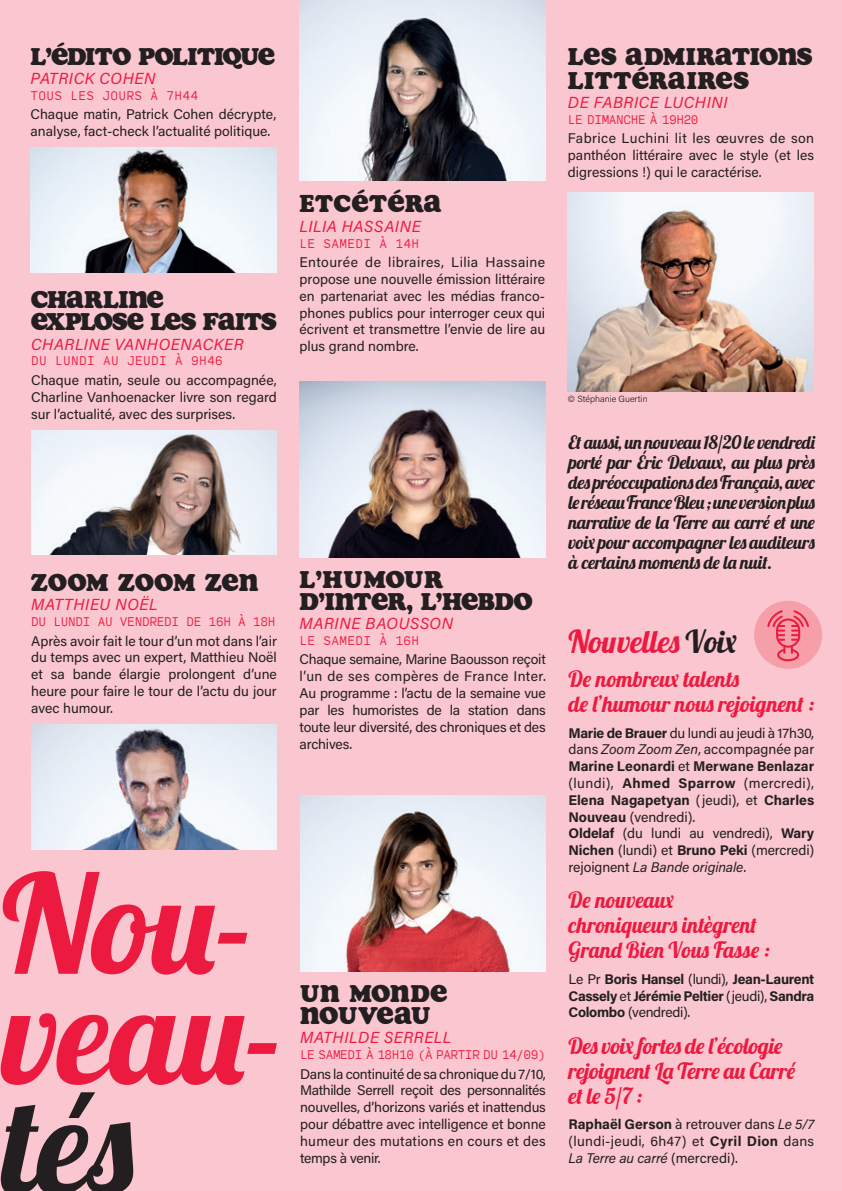
<style>
.page{position:relative;width:842px;height:1191px;background:#fac6cf}
.page>*{position:absolute;margin:0;border:0;box-sizing:border-box;transform-origin:0 0}
.t1{font:136.2px/110.2px "Lobster";color:#ed1a40}
.t2{font:136.2px "Lobster";color:#231f20}
.t3{font:31px "Lobster";letter-spacing:-.01em;color:#ed1a40}
.t4{font:26px/22px "Soap";letter-spacing:-.01em;color:#231f20}
.t5{font:26px/22px "Soap";letter-spacing:-.03em;color:#231f20}
.t6{font:26px "Soap";letter-spacing:-.04em;color:#231f20}
.t7{font:26px "Soap";letter-spacing:.015em;color:#231f20}
.t8{font:26px "Soap";letter-spacing:.02em;color:#231f20}
.t9{font:22px/25px "Lobster";color:#ed1a40}
.t10{font:18.2px/20px "Lobster";letter-spacing:-.01em;color:#231f20;text-align:justify}
.t11{font:italic 16px "Acumin Pro";letter-spacing:.04em;color:#ed1a40}
.t12{font:14px/16.8px "Acumin Pro";color:#231f20;text-align:justify}
.t13{font:700 14px/16.8px "Acumin Pro";letter-spacing:-.025em;color:#231f20;text-align:justify}
.t14{font:300 12px "Input Mono";letter-spacing:-.02em;color:#ed1a40}
.t15{font:300 12px "Input Mono";letter-spacing:.03em;color:#ed1a40}
.t16{font:300 9px "Acumin Pro";color:#231f20}
.s1{font-family:"Rooney";font-weight:900;font-size:25.4px}
.s2{color:#231f20}
.s3{font-weight:700}
.s4{font-style:italic}
.s5{font-weight:400}
</style>
<div class="page">
<img style="left:31px;top:430px;width:246px;height:125px">
<img style="left:31px;top:724px;width:246px;height:125px">
<img style="left:300px;top:0;width:245px;height:181px">
<img style="left:31px;top:147px;width:245px;height:125px">
<img style="left:300px;top:381px;width:246px;height:176px">
<img style="left:300px;top:795px;width:246px;height:176px">
<div style="left:754px;top:601px;width:68px;height:68px;background:#f69fa8;border-radius:50%"></div>
<svg style="left:767px;top:610px;width:42px;height:51px"></svg>
<img style="left:568px;top:193px;width:246px;height:198px">
<h3 class="t6" style="left:31px;top:40px;width:246px">L’ÉDITO POLITIQUE</h3>
<p class="t11" style="left:31px;top:67px;width:126px">PATRICK COHEN</p>
<p class="t15" style="left:31px;top:84px;width:169px">TOUS LES JOURS À 7H44</p>
<p class="t12" style="left:31px;top:105px;width:247px">Chaque matin, Patrick Cohen décrypte, analyse, fact-check l’actualité politique.</p>
<h3 class="t5" style="left:31px;top:288px;width:247px">CHARLINE<br>EXPLOSE LES FAITS</h3>
<p class="t11" style="left:31px;top:333px;width:214px">CHARLINE VANHOENACKER</p>
<p class="t15" style="left:31px;top:350px;width:193px">DU LUNDI AU JEUDI À 9H46</p>
<p class="t12" style="left:31px;top:371px;width:247px">Chaque matin, seule ou accompagnée, Charline Vanhoenacker livre son regard sur l’actualité, avec des surprises.</p>
<h3 class="t7" style="left:31px;top:566px;width:229px">ZOOM ZOOM ZEN</h3>
<p class="t11" style="left:31px;top:593px;width:128px">MATTHIEU NOËL</p>
<p class="t14" style="left:31px;top:611px;width:246px">DU LUNDI AU VENDREDI DE 16H À 18H</p>
<p class="t12" style="left:31px;top:632px;width:247px">Après avoir fait le tour d’un mot dans l’air du temps avec un expert, Matthieu Noël et sa bande élargie prolongent d’une heure pour faire le tour de l’actu du jour avec humour.</p>
<h1 class="t1" style="left:2px;top:884px;width:284px">Nou&shy;veau-</h1>
<h1 class="t2" style="left:2px;top:1058px;width:137px">tés</h1>
<h3 class="t8" style="left:300px;top:188px;width:144px"><span class="s1">E</span>TCÉTÉRA</h3>
<p class="t11" style="left:300px;top:215px;width:123px">LILIA HASSAINE</p>
<p class="t15" style="left:300px;top:232px;width:121px">LE SAMEDI À 14H</p>
<p class="t12" style="left:300px;top:253px;width:247px">Entourée de libraires, Lilia Hassaine propose une nouvelle émission littéraire en partenariat avec les médias franco&shy;phones publics pour interroger ceux qui écrivent et transmettre l’envie de lire au plus grand nombre.</p>
<h3 class="t4" style="left:300px;top:568px;width:234px">L’HUMOUR<br>D’INTER, L’HEBDO</h3>
<p class="t11" style="left:300px;top:612px;width:155px">MARINE BAOUSSON</p>
<p class="t15" style="left:300px;top:629px;width:121px">LE SAMEDI À 16H</p>
<p class="t12" style="left:300px;top:650px;width:248px">Chaque semaine, Marine Baousson reçoit l’un de ses compères de France Inter.<br>Au programme : l’actu de la semaine vue par les humoristes de la station dans toute leur diversité, des chroniques et des archives.</p>
<h3 class="t4" style="left:300px;top:982px;width:149px">UN MONDE<br>NOUVEAU</h3>
<p class="t11" style="left:300px;top:1026px;width:153px">MATHILDE SERRELL</p>
<p class="t14" style="left:300px;top:1043px;width:247px">LE SAMEDI À 18H10 (À PARTIR DU 14/09)</p>
<p class="t12" style="left:300px;top:1064px;width:247px">Dans la continuité de sa chronique du 7/10, Mathilde Serrell reçoit des personnalités nouvelles, d’horizons variés et inattendus pour débattre avec intelligence et bonne humeur des mutations en cours et des temps à venir.</p>
<h3 class="t4" style="left:568px;top:44px;width:246px;line-height:24px">LES ADMIRATIONS<br>LITTÉRAIRES</h3>
<p class="t11" style="left:568px;top:91px;width:161px">DE FABRICE LUCHINI</p>
<p class="t14" style="left:568px;top:108px;width:132px">LE DIMANCHE À 19H20</p>
<p class="t12" style="left:568px;top:129px;width:248px">Fabrice Luchini lit les œuvres de son panthéon littéraire avec le style (et les digressions !) qui le caractérise.</p>
<p class="t16" style="left:568px;top:392px;width:81px">© Stéphanie Guertin</p>
<p class="t10" style="left:568px;top:434px;width:249px">Et aussi, un nouveau 18/20 le vendredi porté par Éric Delvaux, au plus près des préoccupations des Français, avec le réseau France Bleu ; une version plus narrative de la Terre au carré et une voix pour accompagner les auditeurs à certains moments de la nuit.</p>
<h2 class="t3" style="left:568px;top:621px;width:170px">Nouvelles <span class="s2">Voix</span></h2>
<h3 class="t9" style="left:568px;top:669px;width:247px">De nombreux talents<br>de l’humour nous rejoignent :</h3>
<p class="t12" style="left:568px;top:723px;width:247px;text-align:left"><span class="s3">Marie de Brauer</span> du lundi au jeudi à 17h30, dans <span class="s4">Zoom Zoom Zen</span>, accompagnée par <span class="s3">Marine Leonardi</span> et <span class="s3">Merwane Benlazar </span>(lundi), <span class="s3">Ahmed Sparrow</span> (mercredi), <span class="s3">Elena Nagapetyan</span> (jeudi), et <span class="s3">Charles Nouveau</span> (vendredi).<br><span class="s3">Oldelaf</span> (du lundi au vendredi), <span class="s3">Wary Nichen</span> (lundi) et <span class="s3">Bruno Peki</span> (mercredi) rejoignent <span class="s4">La Bande originale</span>.</p>
<h3 class="t9" style="left:568px;top:890px;width:203px">De nouveaux chroniqueurs intègrent<br>Grand Bien Vous Fasse :</h3>
<p class="t13" style="left:568px;top:969px;width:247px"><span class="s5">Le Pr</span> Boris Hansel <span class="s5">(lundi),</span> Jean-Laurent Cassely <span class="s5">et</span> Jérémie Peltier <span class="s5">(jeudi),</span> Sandra Colombo <span class="s5">(vendredi).</span></p>
<h3 class="t9" style="left:568px;top:1035px;width:229px">Des voix fortes de l’écologie rejoignent La Terre au Carré et le 5/7 :</h3>
<p class="t12" style="left:568px;top:1115px;width:247px"><span class="s3">Raphaël Gerson</span> à retrouver dans <span class="s4">Le 5/7 </span>(lundi-jeudi, 6h47) et <span class="s3">Cyril Dion</span> dans <span class="s4">La Terre au carré</span> (mercredi).</p>
</div>
